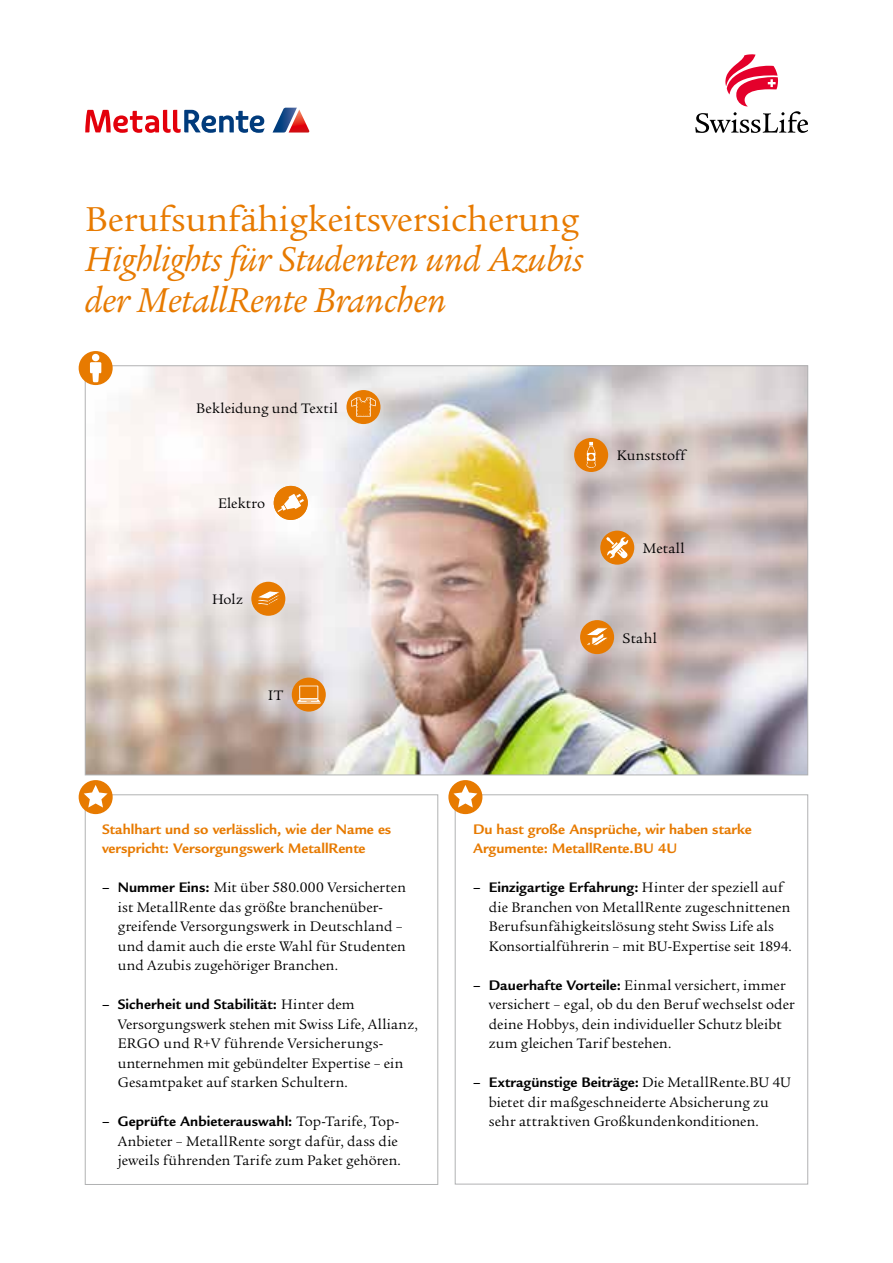
<style>
.page{position:relative;width:893px;height:1263px;background:#fff}
.page>*{position:absolute;margin:0;border:0;box-sizing:border-box;transform-origin:0 0}
.t1{font:italic 37.5px/40.5px "Legacy Serif";letter-spacing:-.005em;color:#e77a00}
.t2{font:37.5px "Legacy Serif";letter-spacing:-.005em;color:#e77a00}
.t3{font:15px/19.5px "Legacy Serif";letter-spacing:.005em;color:#000}
.t4{font:700 15px "Legacy Sans LT";letter-spacing:.005em;color:#000}
.t5{font:700 15px/19.5px "Legacy Sans LT";color:#e77a00}
.s1{font-family:"Legacy Sans LT";font-weight:700}
.s2{font-family:"Legacy Serif";font-weight:400}
</style>
<div class="page">
<div style="left:455px;top:795px;width:353px;height:389px;background:#fff;border:1px solid #b1b2b3"></div>
<svg style="left:695px;top:54px;width:113px;height:79px"></svg>
<svg style="left:273px;top:108px;width:37px;height:25px"></svg>
<svg style="left:85px;top:110px;width:180px;height:23px"></svg>
<div style="left:85px;top:795px;width:353px;height:390px;background:#fff;border:1px solid #b1b2b3"></div>
<img style="left:87px;top:368px;width:719px;height:405px">
<div style="left:79px;top:780px;width:34px;height:34px;background:#e77a00;border-radius:50%"></div>
<svg style="left:84px;top:785px;width:24px;height:22px"></svg>
<div style="left:448px;top:780px;width:34px;height:34px;background:#e77a00;border-radius:50%"></div>
<svg style="left:453px;top:785px;width:24px;height:22px"></svg>
<div style="left:79px;top:351px;width:34px;height:34px;background:#e77a00;border-radius:50%"></div>
<svg style="left:90px;top:362px;width:11px;height:20px"></svg>
<div style="left:92px;top:354px;width:7px;height:7px;background:#fff;border-radius:50%"></div>
<div style="left:274px;top:486px;width:34px;height:34px;background:#e77a00;border-radius:50%"></div>
<svg style="left:277px;top:494px;width:27px;height:18px"></svg>
<svg style="left:346px;top:390px;width:34px;height:34px"></svg>
<div style="left:292px;top:678px;width:34px;height:34px;background:#e77a00;border-radius:50%"></div>
<svg style="left:297px;top:686px;width:24px;height:18px"></svg>
<div style="left:574px;top:438px;width:34px;height:34px;background:#e77a00;border-radius:50%"></div>
<svg style="left:586px;top:442px;width:10px;height:26px"></svg>
<div style="left:600px;top:531px;width:34px;height:34px;background:#e77a00;border-radius:50%"></div>
<svg style="left:606px;top:537px;width:22px;height:22px"></svg>
<div style="left:580px;top:620px;width:34px;height:34px;background:#e77a00;border-radius:50%"></div>
<svg style="left:587px;top:627px;width:21px;height:19px"></svg>
<div style="left:251px;top:582px;width:34px;height:34px;background:#e77a00;border-radius:50%"></div>
<svg style="left:258px;top:591px;width:22px;height:15px"></svg>
<h1 class="t2" style="left:85px;top:198px;width:495px">Berufsunfähigkeitsversicherung</h1>
<h1 class="t1" style="left:85px;top:240px;width:500px">Highlights für Studenten und Azubis der MetallRente Branchen</h1>
<p class="t3" style="left:196px;top:398px;width:143px">Bekleidung und Textil</p>
<p class="t3" style="left:218px;top:494px;width:49px">Elektro</p>
<p class="t3" style="left:212px;top:590px;width:32px">Holz</p>
<p class="t3" style="left:268px;top:686px;width:16px">IT</p>
<p class="t5" style="left:102px;top:819px;width:291px">Stahlhart und so verlässlich, wie der Name es verspricht: Versorgungswerk MetallRente</p>
<p class="t3" style="left:118px;top:878px;width:290px;text-indent:-16px"><span class="s1">– Nummer Eins:</span> Mit über 580.000 Versicherten ist MetallRente das größte branchenüber&shy;greifende Versorgungswerk in Deutschland – und damit auch die erste Wahl für Studenten und Azubis zugehöriger Branchen.</p>
<p class="t4" style="left:102px;top:996px;width:254px">– Sicherheit und Stabilität: <span class="s2">Hinter dem</span></p>
<p class="t3" style="left:118px;top:1014px;width:302px">Versorgungswerk stehen mit Swiss Life, Allianz, ERGO und R+V führende Versicherungs&shy;unternehmen mit gebündelter Expertise – ein Gesamtpaket auf starken Schultern.</p>
<p class="t4" style="left:102px;top:1113px;width:297px">– Geprüfte Anbieterauswahl: <span class="s2">Top-Tarife, Top-</span></p>
<p class="t3" style="left:118px;top:1131px;width:285px">Anbieter – MetallRente sorgt dafür, dass die jeweils führenden Tarife zum Paket gehören.</p>
<p class="t3" style="left:617px;top:446px;width:70px">Kunststoff</p>
<p class="t3" style="left:643px;top:539px;width:43px">Metall</p>
<p class="t3" style="left:623px;top:628px;width:36px">Stahl</p>
<p class="t5" style="left:473px;top:819px;width:280px">Du hast große Ansprüche, wir haben starke<br>Argumente: MetallRente.BU 4U</p>
<p class="t4" style="left:473px;top:879px;width:312px">– Einzigartige Erfahrung: <span class="s2">Hinter der speziell auf</span></p>
<p class="t3" style="left:489px;top:897px;width:304px">die Branchen von MetallRente zugeschnittenen<br>Berufsunfähigkeitslösung steht Swiss Life als<br>Konsortialführerin – mit BU-Expertise seit 1894.</p>
<p class="t3" style="left:489px;top:975px;width:307px;text-indent:-16px"><span class="s1">– Dauerhafte Vorteile:</span> Einmal versichert, immer versichert – egal, ob du den Beruf wechselst oder deine Hobbys, dein individueller Schutz bleibt zum gleichen Tarif bestehen.</p>
<p class="t4" style="left:473px;top:1074px;width:320px">– Extragünstige Beiträge: <span class="s2">Die MetallRente.BU 4U</span></p>
<p class="t3" style="left:489px;top:1092px;width:282px">bietet dir maßgeschneiderte Absicherung zu sehr attraktiven Großkundenkonditionen.</p>
</div>
